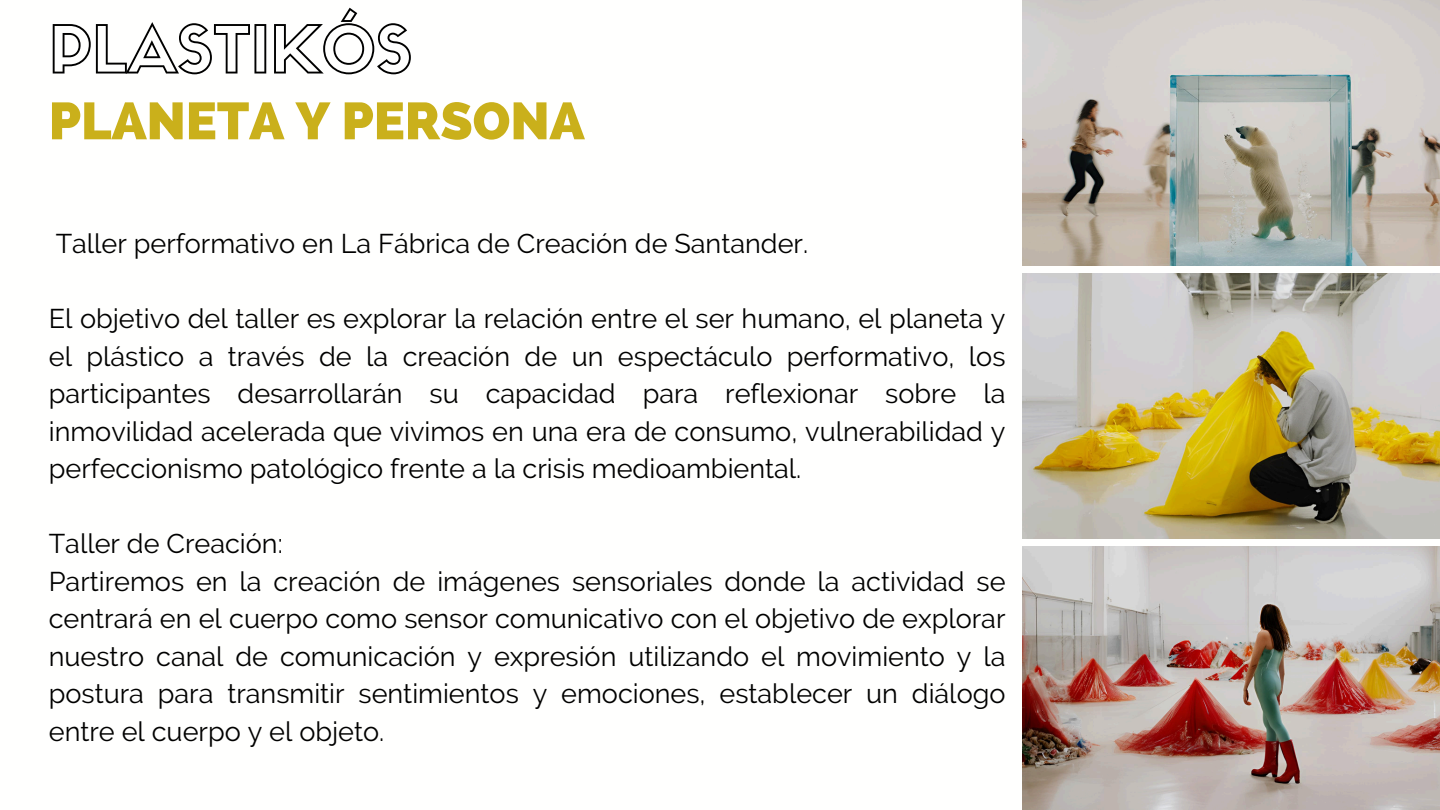
<style>
.page{position:relative;width:1440px;height:810px;background:#fff}
.page>*{position:absolute;margin:0;border:0;box-sizing:border-box;transform-origin:0 0}
.t1{font:63.8px "Sifonn Basic Outline";color:#000}
.t2{font:800 52px "Raleway";color:#cab01b}
.t3{font:27px/37.5px "Raleway";color:#000;text-align:justify}
</style>
<div class="page">
<img style="left:1022px;top:273px;width:418px;height:265px">
<img style="left:1022px;top:1px;width:418px;height:265px">
<img style="left:1022px;top:546px;width:418px;height:264px">
<h1 class="t1" style="left:49px;top:25px;width:365px">PLASTIKÓS</h1>
<h1 class="t2" style="left:49px;top:90px;width:537px">PLANETA Y PERSONA</h1>
<p class="t3" style="left:56px;top:225px;width:754px">Taller performativo en La Fábrica de Creación de Santander.</p>
<p class="t3" style="left:49px;top:300px;width:958px">El objetivo del taller es explorar la relación entre el ser humano, el planeta y el plástico a través de la creación de un espectáculo performativo, los participantes desarrollarán su capacidad para reflexionar sobre la inmovilidad acelerada que vivimos en una era de consumo, vulnerabilidad y perfeccionismo patológico frente a la crisis medioambiental.</p>
<p class="t3" style="left:49px;top:525px;width:235px">Taller de Creación:</p>
<p class="t3" style="left:49px;top:563px;width:958px">Partiremos en la creación de imágenes sensoriales donde la actividad se centrará en el cuerpo como sensor comunicativo con el objetivo de explorar nuestro canal de comunicación y expresión utilizando el movimiento y la postura para transmitir sentimientos y emociones, establecer un diálogo entre el cuerpo y el objeto.</p>
</div>
